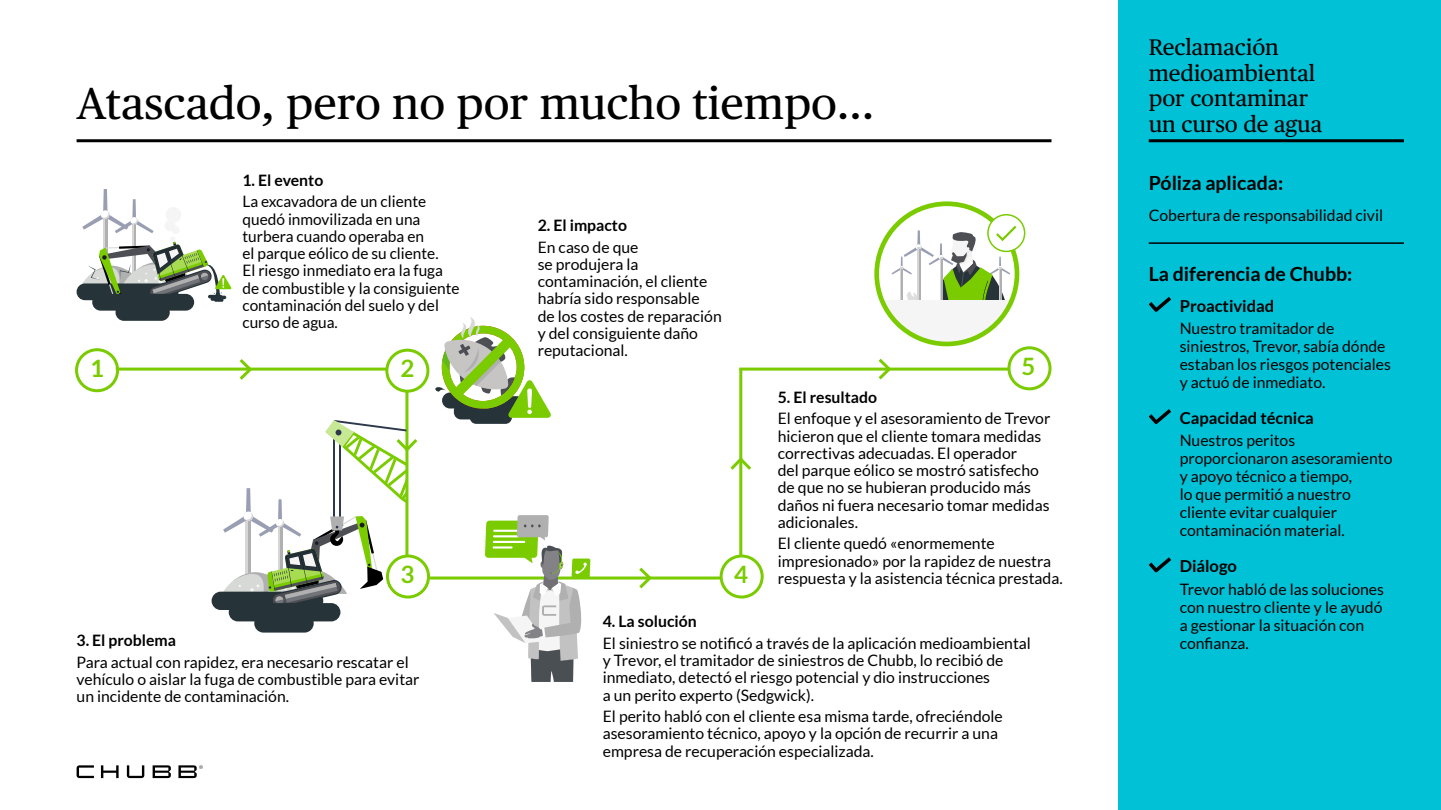
<style>
.page{position:relative;width:1441px;height:810px;background:#fff}
.page>*{position:absolute;margin:0;border:0;box-sizing:border-box;transform-origin:0 0}
.t1{font:45px "Chubb Publico Text";color:#000}
.t2{font:700 24px "Lato";color:#7acb00}
.t3{font:22.5px/25.5px "Chubb Publico Text";color:#000}
.t4{font:700 19.5px "Lato";color:#000}
.t5{font:700 16.5px "Lato";color:#000}
.t6{font:15.75px/17.2px "Lato";color:#000}
.t7{font:700 15.75px "Lato";color:#000}
</style>
<div class="page">
<div style="left:1118px;top:0;width:322px;height:810px;background:#01c1d6"></div>
<div style="left:75px;top:348px;width:44px;height:44px;border:3px solid #7acb00;border-radius:50%"></div>
<hr style="left:405px;top:368px;width:3px;height:212px;background:#7acb00">
<div style="left:387px;top:350px;width:41px;height:41px;background:#fff;border-radius:50%"></div>
<div style="left:385px;top:349px;width:44px;height:44px;border:3px solid #7acb00;border-radius:50%"></div>
<hr style="left:116px;top:368px;width:270px;height:3px;background:#7acb00">
<hr style="left:407px;top:577px;width:335px;height:3px;background:#7acb00">
<hr style="left:739px;top:368px;width:298px;height:3px;background:#7acb00">
<hr style="left:739px;top:369px;width:3px;height:212px;background:#7acb00">
<svg style="left:387px;top:556px;width:41px;height:41px"></svg>
<div style="left:386px;top:555px;width:44px;height:44px;border:3px solid #7acb00;border-radius:50%"></div>
<div style="left:1008px;top:348px;width:41px;height:41px;background:#fff;border-radius:50%"></div>
<div style="left:1007px;top:346px;width:44px;height:44px;border:3px solid #7acb00;border-radius:50%"></div>
<svg style="left:77px;top:765px;width:126px;height:13px"></svg>
<svg style="left:236px;top:359px;width:18px;height:21px"></svg>
<svg style="left:875px;top:358px;width:18px;height:22px"></svg>
<svg style="left:730px;top:455px;width:21px;height:18px"></svg>
<hr style="left:1148px;top:139px;width:255px;height:3px;background:#000">
<svg style="left:1148px;top:297px;width:23px;height:15px"></svg>
<svg style="left:1148px;top:409px;width:23px;height:15px"></svg>
<svg style="left:1148px;top:557px;width:23px;height:15px"></svg>
<hr style="left:1148px;top:242px;width:255px;height:2px;background:#000">
<div style="left:721px;top:556px;width:41px;height:41px;background:#fff;border-radius:50%"></div>
<div style="left:719px;top:555px;width:44px;height:44px;border:3px solid #7acb00;border-radius:50%"></div>
<svg style="left:636px;top:567px;width:18px;height:22px"></svg>
<div style="left:77px;top:283px;width:101px;height:17px;background:#263338;border-radius:8px"></div>
<div style="left:115px;top:304px;width:55px;height:17px;background:#263338;border-radius:8px"></div>
<svg style="left:81px;top:189px;width:150px;height:122px"></svg>
<div style="left:454px;top:403px;width:51px;height:16px;background:#263338;border-radius:7px"></div>
<div style="left:469px;top:408px;width:43px;height:16px;background:#263338;border-radius:6px"></div>
<svg style="left:435px;top:317px;width:116px;height:101px"></svg>
<div style="left:211px;top:592px;width:112px;height:18px;background:#263338;border-radius:9px"></div>
<div style="left:229px;top:603px;width:111px;height:18px;background:#263338;border-radius:9px"></div>
<div style="left:254px;top:614px;width:60px;height:19px;background:#263338;border-radius:9px"></div>
<svg style="left:222px;top:420px;width:198px;height:189px"></svg>
<svg style="left:335px;top:429px;width:7px;height:7px"></svg>
<svg style="left:485px;top:515px;width:105px;height:167px"></svg>
<svg style="left:879px;top:300px;width:12px;height:20px"></svg>
<div style="left:874px;top:201px;width:145px;height:145px;border:5px solid #7acc00;border-radius:50%"></div>
<div style="left:987px;top:215px;width:37px;height:36px;background:#fff;border-radius:50%"></div>
<div style="left:987px;top:214px;width:38px;height:38px;border:1px solid #7acc00;border-radius:50%"></div>
<svg style="left:891px;top:223px;width:127px;height:121px"></svg>
<hr style="left:77px;top:139px;width:974px;height:3px;background:#000">
<h1 class="t1" style="left:77px;top:69px;width:799px">Atascado, pero no por mucho tiempo…</h1>
<p class="t7" style="left:242px;top:171px;width:82px">1. El evento</p>
<p class="t6" style="left:242px;top:193px;width:219px">La excavadora de un cliente quedó inmovilizada en una turbera cuando operaba en<br>el parque eólico de su cliente.<br>El riesgo inmediato era la fuga de combustible y la consiguiente contaminación del suelo y del curso de agua.</p>
<h2 class="t2" style="left:90px;top:355px;width:15px">1</h2>
<h2 class="t2" style="left:400px;top:355px;width:15px">2</h2>
<p class="t7" style="left:537px;top:216px;width:91px">2. El impacto</p>
<p class="t6" style="left:537px;top:238px;width:186px">En caso de que<br>se produjera la contaminación, el cliente habría sido responsable<br>de los costes de reparación y del consiguiente daño reputacional.</p>
<h2 class="t2" style="left:1021px;top:352px;width:15px">5</h2>
<h2 class="t2" style="left:400px;top:561px;width:15px">3</h2>
<p class="t7" style="left:77px;top:631px;width:101px">3. El problema</p>
<p class="t6" style="left:77px;top:653px;width:344px">Para actual con rapidez, era necesario rescatar el vehículo o aislar la fuga de combustible para evitar un incidente de contaminación.</p>
<h2 class="t2" style="left:734px;top:561px;width:15px">4</h2>
<p class="t7" style="left:777px;top:388px;width:101px">5. El resultado</p>
<p class="t6" style="left:777px;top:410px;width:274px">El enfoque y el asesoramiento de Trevor hicieron que el cliente tomara medidas correctivas adecuadas. El operador<br>del parque eólico se mostró satisfecho de que no se hubieran producido más daños ni fuera necesario tomar medidas adicionales.</p>
<p class="t6" style="left:777px;top:535px;width:286px">El cliente quedó «enormemente impresionado» por la rapidez de nuestra respuesta y la asistencia técnica prestada.</p>
<p class="t7" style="left:602px;top:613px;width:95px">4. La solución</p>
<p class="t6" style="left:602px;top:635px;width:429px">El siniestro se notificó a través de la aplicación medioambiental y Trevor, el tramitador de siniestros de Chubb, lo recibió de inmediato, detectó el riesgo potencial y dio instrucciones<br>a un perito experto (Sedgwick).</p>
<p class="t6" style="left:602px;top:708px;width:401px">El perito habló con el cliente esa misma tarde, ofreciéndole asesoramiento técnico, apoyo y la opción de recurrir a una empresa de recuperación especializada.</p>
<h3 class="t3" style="left:1148px;top:33px;width:175px">Reclamación medioambiental por contaminar un curso de agua</h3>
<p class="t4" style="left:1148px;top:172px;width:136px">Póliza aplicada:</p>
<p class="t6" style="left:1148px;top:207px;width:236px">Cobertura de responsabilidad civil</p>
<p class="t4" style="left:1148px;top:263px;width:205px">La diferencia de Chubb:</p>
<p class="t5" style="left:1179px;top:296px;width:96px">Proactividad</p>
<p class="t6" style="left:1179px;top:319px;width:213px;line-height:18px">Nuestro tramitador de siniestros, Trevor, sabía dónde estaban los riesgos potenciales y actuó de inmediato.</p>
<p class="t5" style="left:1179px;top:409px;width:136px">Capacidad técnica</p>
<p class="t6" style="left:1179px;top:432px;width:214px;line-height:18px">Nuestros peritos proporcionaron asesoramiento y apoyo técnico a tiempo,<br>lo que permitió a nuestro cliente evitar cualquier contaminación material.</p>
<p class="t5" style="left:1179px;top:557px;width:59px">Diálogo</p>
<p class="t6" style="left:1179px;top:580px;width:206px;line-height:18px">Trevor habló de las soluciones con nuestro cliente y le ayudó a gestionar la situación con confianza.</p>
</div>
